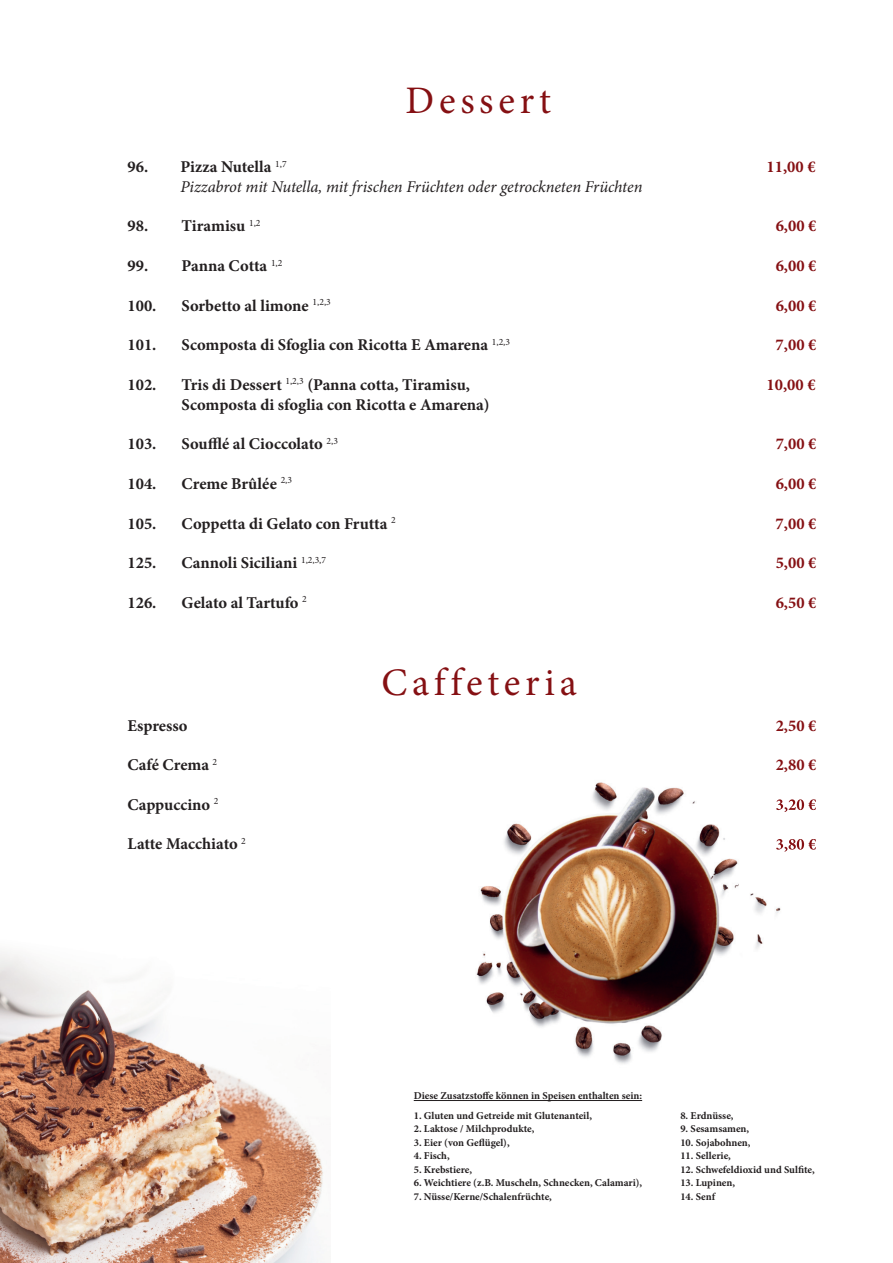
<style>
.page{position:relative;width:893px;height:1263px;background:#fff}
.page>*{position:absolute;margin:0;border:0;box-sizing:border-box;transform-origin:0 0}
.t1{font:39px "Minion Pro";letter-spacing:.12em;color:#851013}
.t2{font:700 16.5px "Minion Pro";color:#231f20}
.t3{font:700 16.5px "Minion Pro";color:#851013}
.t4{font:italic 16.5px "Minion Pro";letter-spacing:-.005em;color:#231f20}
.t5{font:700 10.5px "Minion Pro";color:#231f20}
</style>
<div class="page">
<img style="left:476px;top:782px;width:305px;height:282px">
<img style="left:374px;top:810px;width:348px;height:1px">
<img style="left:776px;top:799px;width:40px;height:13px">
<img style="left:374px;top:849px;width:348px;height:1px">
<img style="left:776px;top:839px;width:40px;height:13px">
<img style="left:0;top:951px;width:323px;height:312px">
<hr style="left:414px;top:1100px;width:228px;height:1px;background:#231f20">
<h1 class="t1" style="left:406px;top:75px;width:147px">Dessert</h1>
<p class="t2" style="left:128px;top:155px;width:161px">96. Pizza Nutella <sup>1,7</sup></p>
<p class="t3" style="left:767px;top:155px;width:51px">11,00 €</p>
<p class="t4" style="left:180px;top:175px;width:464px">Pizzabrot mit Nutella, mit frischen Früchten oder getrockneten Früchten</p>
<p class="t2" style="left:128px;top:215px;width:134px">98. Tiramisu <sup>1,2</sup></p>
<p class="t3" style="left:776px;top:215px;width:42px">6,00 €</p>
<p class="t2" style="left:128px;top:254px;width:156px">99. Panna Cotta <sup>1,2</sup></p>
<p class="t3" style="left:776px;top:254px;width:42px">6,00 €</p>
<p class="t2" style="left:128px;top:294px;width:30px">100.</p>
<p class="t2" style="left:182px;top:294px;width:151px">Sorbetto al limone <sup>1,2,3</sup></p>
<p class="t3" style="left:776px;top:294px;width:42px">6,00 €</p>
<p class="t2" style="left:128px;top:333px;width:30px">101.</p>
<p class="t2" style="left:182px;top:333px;width:330px">Scomposta di Sfoglia con Ricotta E Amarena <sup>1,2,3</sup></p>
<p class="t3" style="left:776px;top:333px;width:42px">7,00 €</p>
<p class="t2" style="left:128px;top:373px;width:30px">102.</p>
<p class="t2" style="left:182px;top:373px;width:290px">Tris di Dessert <sup>1,2,3</sup> (Panna cotta, Tiramisu,</p>
<p class="t3" style="left:767px;top:373px;width:51px">10,00 €</p>
<p class="t2" style="left:182px;top:393px;width:310px">Scomposta di sfoglia con Ricotta e Amarena)</p>
<p class="t2" style="left:128px;top:432px;width:30px">103.</p>
<p class="t2" style="left:182px;top:432px;width:158px">Soufflé al Cioccolato <sup>2,3</sup></p>
<p class="t3" style="left:776px;top:432px;width:42px">7,00 €</p>
<p class="t2" style="left:128px;top:472px;width:30px">104.</p>
<p class="t2" style="left:182px;top:472px;width:112px">Creme Brûlée <sup>2,3</sup></p>
<p class="t3" style="left:776px;top:472px;width:42px">6,00 €</p>
<p class="t2" style="left:128px;top:512px;width:30px">105.</p>
<p class="t2" style="left:182px;top:512px;width:216px">Coppetta di Gelato con Frutta <sup>2</sup></p>
<p class="t3" style="left:776px;top:512px;width:42px">7,00 €</p>
<p class="t2" style="left:128px;top:551px;width:30px">125.</p>
<p class="t2" style="left:182px;top:551px;width:146px">Cannoli Siciliani <sup>1,2,3,7</sup></p>
<p class="t3" style="left:776px;top:551px;width:42px">5,00 €</p>
<p class="t2" style="left:128px;top:591px;width:30px">126.</p>
<p class="t2" style="left:182px;top:591px;width:127px">Gelato al Tartufo <sup>2</sup></p>
<p class="t3" style="left:776px;top:591px;width:42px">6,50 €</p>
<h1 class="t1" style="left:381px;top:656px;width:197px">Caffeteria</h1>
<p class="t2" style="left:128px;top:714px;width:62px">Espresso</p>
<p class="t3" style="left:776px;top:714px;width:42px">2,50 €</p>
<p class="t2" style="left:128px;top:753px;width:91px">Café Crema <sup>2</sup></p>
<p class="t3" style="left:776px;top:753px;width:42px">2,80 €</p>
<p class="t2" style="left:128px;top:793px;width:92px">Cappuccino <sup>2</sup></p>
<p class="t2" style="left:128px;top:832px;width:120px">Latte Macchiato <sup>2</sup></p>
<p class="t5" style="left:414px;top:1089px;width:230px">Diese Zusatzstoffe können in Speisen enthalten sein:</p>
<p class="t5" style="left:414px;top:1108px;width:180px">1. Gluten und Getreide mit Glutenanteil,</p>
<p class="t5" style="left:414px;top:1122px;width:122px">2. Laktose / Milchprodukte,</p>
<p class="t5" style="left:414px;top:1135px;width:97px">3. Eier (von Geflügel),</p>
<p class="t5" style="left:414px;top:1149px;width:38px">4. Fisch,</p>
<p class="t5" style="left:414px;top:1162px;width:60px">5. Krebstiere,</p>
<p class="t5" style="left:414px;top:1176px;width:230px">6. Weichtiere (z.B. Muscheln, Schnecken, Calamari),</p>
<p class="t5" style="left:414px;top:1189px;width:140px">7. Nüsse/Kerne/Schalenfrüchte,</p>
<p class="t5" style="left:680px;top:1108px;width:55px">8. Erdnüsse,</p>
<p class="t5" style="left:680px;top:1121px;width:70px">9. Sesamsamen,</p>
<p class="t5" style="left:680px;top:1135px;width:72px">10. Sojabohnen,</p>
<p class="t5" style="left:680px;top:1148px;width:52px">11. Sellerie,</p>
<p class="t5" style="left:680px;top:1162px;width:136px">12. Schwefeldioxid und Sulfite,</p>
<p class="t5" style="left:680px;top:1175px;width:56px">13. Lupinen,</p>
<p class="t5" style="left:680px;top:1189px;width:36px">14. Senf</p>
</div>
